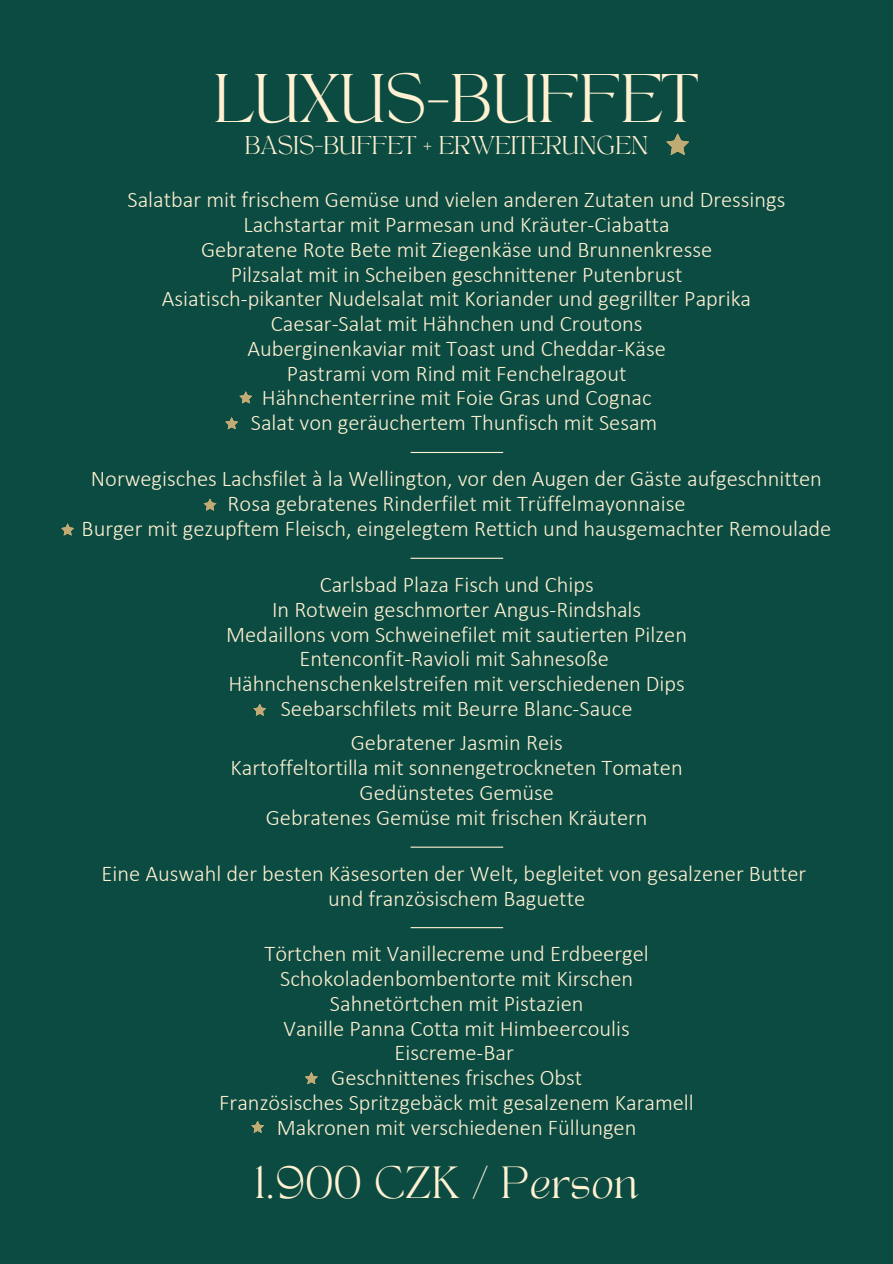
<style>
.page{position:relative;width:893px;height:1264px;background:#fff}
.page>*{position:absolute;margin:0;border:0;box-sizing:border-box;transform-origin:0 0}
.t1{font:48px "TANAEGEAN";color:#fff1d2}
.t2{font:31.5px "TANAEGEAN";color:#fff1d2}
.t3{font:300 22.5px "Calibri";color:#fff1d2}
.t4{font:18px "TANAEGEAN";color:#fff1d2}
</style>
<div class="page">
<div style="left:0;top:0;width:892px;height:1263px;background:#0b4b42"></div>
<hr style="left:410px;top:452px;width:93px;height:1px;background:#fff1d2">
<hr style="left:410px;top:557px;width:93px;height:2px;background:#fff1d2">
<hr style="left:410px;top:846px;width:93px;height:1px;background:#fff1d2">
<hr style="left:410px;top:927px;width:93px;height:1px;background:#fff1d2">
<svg style="left:239px;top:391px;width:13px;height:12px"></svg>
<svg style="left:225px;top:417px;width:13px;height:12px"></svg>
<svg style="left:204px;top:498px;width:12px;height:12px"></svg>
<svg style="left:61px;top:523px;width:13px;height:12px"></svg>
<svg style="left:253px;top:703px;width:13px;height:12px"></svg>
<svg style="left:305px;top:1072px;width:12px;height:12px"></svg>
<svg style="left:251px;top:1121px;width:13px;height:11px"></svg>
<svg style="left:666px;top:133px;width:22px;height:22px"></svg>
<p class="t1" style="left:214px;top:71px;width:485px">LUXUS-BUFFET</p>
<p class="t4" style="left:245px;top:134px;width:405px">BASIS-BUFFET + ERWEITERUNGEN</p>
<p class="t3" style="left:127px;top:190px;width:659px">Salatbar mit frischem Gemüse und vielen anderen Zutaten und Dressings</p>
<p class="t3" style="left:243px;top:215px;width:427px">Lachstartar mit Parmesan und Kräuter-Ciabatta</p>
<p class="t3" style="left:201px;top:240px;width:512px">Gebratene Rote Bete mit Ziegenkäse und Brunnenkresse</p>
<p class="t3" style="left:231px;top:264px;width:453px">Pilzsalat mit in Scheiben geschnittener Putenbrust</p>
<p class="t3" style="left:162px;top:289px;width:591px">Asiatisch-pikanter Nudelsalat mit Koriander und gegrillter Paprika</p>
<p class="t3" style="left:271px;top:314px;width:373px">Caesar-Salat mit Hähnchen und Croutons</p>
<p class="t3" style="left:247px;top:339px;width:420px">Auberginenkaviar mit Toast und Cheddar-Käse</p>
<p class="t3" style="left:287px;top:363px;width:341px">Pastrami vom Rind mit Fenchelragout</p>
<p class="t3" style="left:262px;top:388px;width:391px">Hähnchenterrine mit Foie Gras und Cognac</p>
<p class="t3" style="left:251px;top:413px;width:408px">Salat von geräuchertem Thunfisch mit Sesam</p>
<p class="t3" style="left:91px;top:469px;width:732px">Norwegisches Lachsfilet à la Wellington, vor den Augen der Gäste aufgeschnitten</p>
<p class="t3" style="left:227px;top:494px;width:459px">Rosa gebratenes Rinderfilet mit Trüffelmayonnaise</p>
<p class="t3" style="left:82px;top:519px;width:751px">Burger mit gezupftem Fleisch, eingelegtem Rettich und hausgemachter Remoulade</p>
<p class="t3" style="left:319px;top:575px;width:275px">Carlsbad Plaza Fisch und Chips</p>
<p class="t3" style="left:272px;top:600px;width:370px">In Rotwein geschmorter Angus-Rindshals</p>
<p class="t3" style="left:226px;top:624px;width:462px">Medaillons vom Schweinefilet mit sautierten Pilzen</p>
<p class="t3" style="left:299px;top:649px;width:311px">Entenconfit-Ravioli mit Sahnesoße</p>
<p class="t3" style="left:228px;top:674px;width:458px">Hähnchenschenkelstreifen mit verschiedenen Dips</p>
<p class="t3" style="left:281px;top:699px;width:353px">Seebarschfilets mit Beurre Blanc-Sauce</p>
<p class="t3" style="left:351px;top:733px;width:213px">Gebratener Jasmin Reis</p>
<p class="t3" style="left:230px;top:758px;width:453px">Kartoffeltortilla mit sonnengetrockneten Tomaten</p>
<p class="t3" style="left:359px;top:783px;width:196px">Gedünstetes Gemüse</p>
<p class="t3" style="left:266px;top:807px;width:383px">Gebratenes Gemüse mit frischen Kräutern</p>
<p class="t3" style="left:102px;top:864px;width:706px">Eine Auswahl der besten Käsesorten der Welt, begleitet von gesalzener Butter</p>
<p class="t3" style="left:328px;top:888px;width:258px">und französischem Baguette</p>
<p class="t3" style="left:264px;top:944px;width:385px">Törtchen mit Vanillecreme und Erdbeergel</p>
<p class="t3" style="left:280px;top:969px;width:354px">Schokoladenbombentorte mit Kirschen</p>
<p class="t3" style="left:330px;top:994px;width:255px">Sahnetörtchen mit Pistazien</p>
<p class="t3" style="left:283px;top:1018px;width:348px">Vanille Panna Cotta mit Himbeercoulis</p>
<p class="t3" style="left:394px;top:1043px;width:121px">Eiscreme-Bar</p>
<p class="t3" style="left:331px;top:1068px;width:252px">Geschnittenes frisches Obst</p>
<p class="t3" style="left:219px;top:1093px;width:476px">Französisches Spritzgebäck mit gesalzenem Karamell</p>
<p class="t3" style="left:277px;top:1117px;width:361px">Makronen mit verschiedenen Füllungen</p>
<p class="t2" style="left:255px;top:1164px;width:385px">1.900 CZK / Person</p>
</div>
